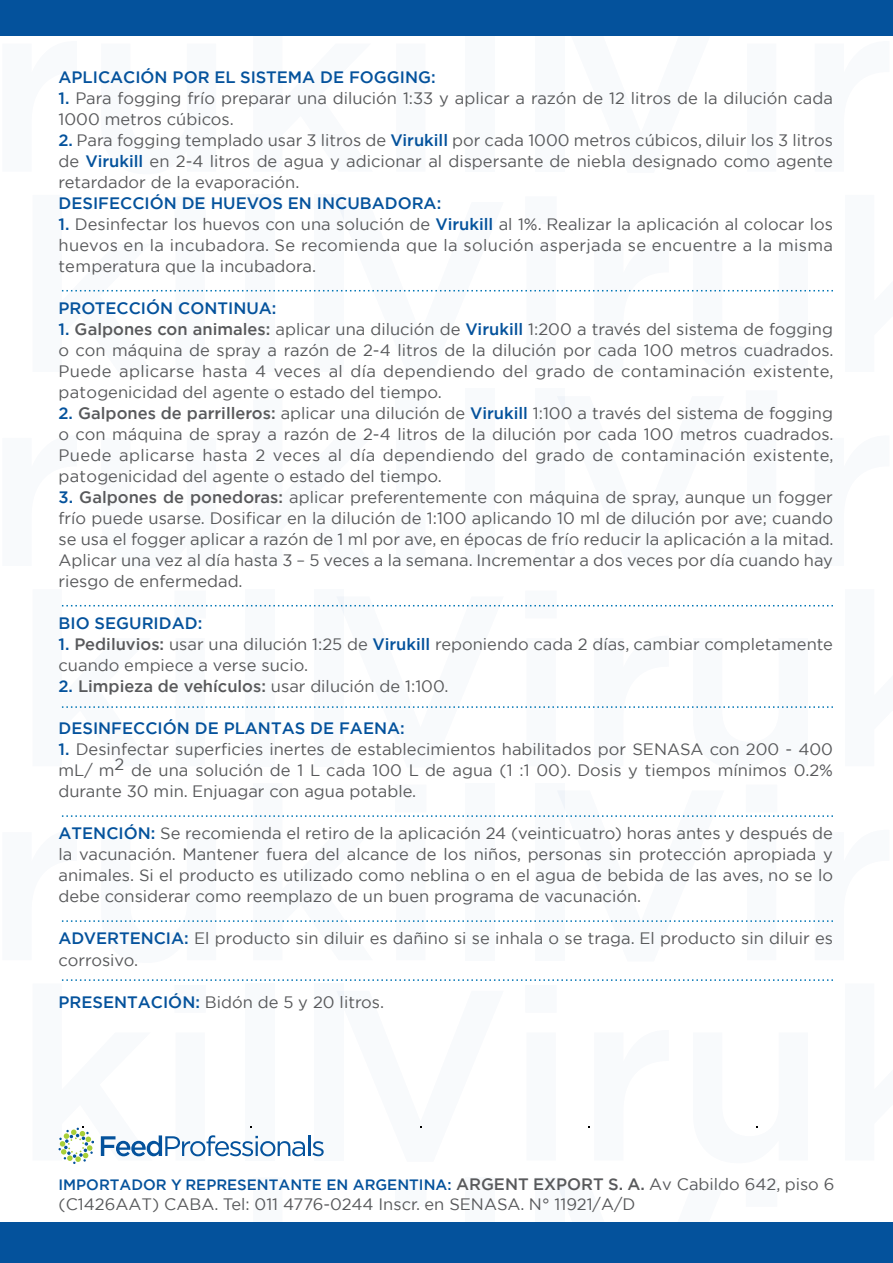
<style>
.page{position:relative;width:893px;height:1263px;background:#fff}
.page>*{position:absolute;margin:0;border:0;box-sizing:border-box;transform-origin:0 0}
.t1{font:16.5px/21px "Gotham";color:#58595b;text-align:justify}
.t2{font:500 16.5px "Gotham";color:#04529c}
.t3{font:500 16.5px "Gotham";color:#58595b}
.t4{font:500 15px "Gotham";color:#04529c}
.s1{font-weight:500;color:#04529c}
.s2{font-weight:500}
.s3{color:#04529c}
.s4{font-weight:400}
.s5{font-size:16.5px;color:#58595b}
.s6{font-weight:400;font-size:16.5px;color:#58595b}
</style>
<div class="page">
<div style="left:465px;top:0;width:30px;height:172px;background:#f8fafc"></div>
<div style="left:535px;top:0;width:29px;height:172px;background:#f8fafc"></div>
<div style="left:465px;top:389px;width:30px;height:177px;background:#f8fafc"></div>
<div style="left:535px;top:389px;width:29px;height:177px;background:#f8fafc"></div>
<div style="left:465px;top:1177px;width:30px;height:69px;background:#f8fafc"></div>
<div style="left:535px;top:1177px;width:29px;height:69px;background:#f8fafc"></div>
<div style="left:0;top:0;width:893px;height:36px;background:#04529c"></div>
<div style="left:0;top:1222px;width:893px;height:41px;background:#04529c"></div>
<svg style="left:61px;top:202px;width:772px;height:90px"></svg>
<svg style="left:61px;top:596px;width:772px;height:112px"></svg>
<svg style="left:61px;top:790px;width:772px;height:132px"></svg>
<svg style="left:58px;top:979px;width:775px;height:185px"></svg>
<p class="t2" style="left:59px;top:67px;width:379px">APLICACIÓN POR EL SISTEMA DE FOGGING:</p>
<p class="t1" style="left:59px;top:88px;width:776px"><span class="s1">1.</span> Para fogging frío preparar una dilución 1:33 y aplicar a razón de 12 litros de la dilución cada<br>1000 metros cúbicos.</p>
<p class="t1" style="left:59px;top:130px;width:776px"><span class="s1">2.</span> Para fogging templado usar 3 litros de <span class="s1">Virukill</span> por cada 1000 metros cúbicos, diluir los 3 litros de <span class="s1">Virukill</span> en 2-4 litros de agua y adicionar al dispersante de niebla designado como agente retardador de la evaporación.</p>
<p class="t2" style="left:59px;top:193px;width:384px">DESIFECCIÓN DE HUEVOS EN INCUBADORA:</p>
<p class="t1" style="left:59px;top:214px;width:776px"><span class="s1">1.</span> Desinfectar los huevos con una solución de <span class="s1">Virukill</span> al 1%. Realizar la aplicación al colocar los huevos en la incubadora. Se recomienda que la solución asperjada se encuentre a la misma temperatura que la incubadora.</p>
<p class="t2" style="left:59px;top:298px;width:220px">PROTECCIÓN CONTINUA:</p>
<p class="t1" style="left:59px;top:319px;width:777px"><span class="s1">1.</span> <span class="s2">Galpones con animales:</span> aplicar una dilución de <span class="s1">Virukill</span> 1:200 a través del sistema de fogging o con máquina de spray a razón de 2-4 litros de la dilución por cada 100 metros cuadrados.<br>Puede aplicarse hasta 4 veces al día dependiendo del grado de contaminación existente, patogenicidad del agente o estado del tiempo.</p>
<p class="t1" style="left:59px;top:403px;width:777px"><span class="s1">2.</span> <span class="s2">Galpones de parrilleros:</span> aplicar una dilución de <span class="s1">Virukill</span> 1:100 a través del sistema de fogging o con máquina de spray a razón de 2-4 litros de la dilución por cada 100 metros cuadrados.<br>Puede aplicarse hasta 2 veces al día dependiendo del grado de contaminación existente, patogenicidad del agente o estado del tiempo.</p>
<p class="t1" style="left:59px;top:487px;width:777px"><span class="s1">3.</span> <span class="s2">Galpones de ponedoras:</span> aplicar preferentemente con máquina de spray, aunque un fogger frío puede usarse. Dosificar en la dilución de 1:100 aplicando 10 ml de dilución por ave; cuando se usa el fogger aplicar a razón de 1 ml por ave, en épocas de frío reducir la aplicación a la mitad.<br>Aplicar una vez al día hasta 3 – 5 veces a la semana. Incrementar a dos veces por día cuando hay riesgo de enfermedad.</p>
<p class="t2" style="left:59px;top:613px;width:145px">BIO SEGURIDAD:</p>
<p class="t1" style="left:59px;top:634px;width:776px"><span class="s1">1.</span> <span class="s2">Pediluvios:</span> usar una dilución 1:25 de <span class="s1">Virukill</span> reponiendo cada 2 días, cambiar completamente cuando empiece a verse sucio.</p>
<p class="t3" style="left:59px;top:676px;width:391px"><span class="s3">2.</span> Limpieza de vehículos: <span class="s4">usar dilución de 1:100.</span></p>
<p class="t2" style="left:59px;top:718px;width:348px">DESINFECCIÓN DE PLANTAS DE FAENA:</p>
<p class="t1" style="left:59px;top:739px;width:776px"><span class="s1">1.</span> Desinfectar superficies inertes de establecimientos habilitados por SENASA con 200 - 400 mL/ m2 de una solución de 1 L cada 100 L de agua (1 :1 00). Dosis y tiempos mínimos 0.2% durante 30 min. Enjuagar con agua potable.</p>
<p class="t1" style="left:59px;top:823px;width:776px"><span class="s1">ATENCIÓN:</span> Se recomienda el retiro de la aplicación 24 (veinticuatro) horas antes y después de la vacunación. Mantener fuera del alcance de los niños, personas sin protección apropiada y animales. Si el producto es utilizado como neblina o en el agua de bebida de las aves, no se lo debe considerar como reemplazo de un buen programa de vacunación.</p>
<p class="t1" style="left:59px;top:928px;width:776px"><span class="s1">ADVERTENCIA:</span> El producto sin diluir es dañino si se inhala o se traga. El producto sin diluir es corrosivo.</p>
<p class="t1" style="left:59px;top:991px;width:327px"><span class="s1">PRESENTACIÓN:</span> Bidón de 5 y 20 litros.</p>
<p class="t4" style="left:58px;top:1175px;width:777px">IMPORTADOR Y REPRESENTANTE EN ARGENTINA: <span class="s5">ARGENT EXPORT S. A.</span> <span class="s6">Av Cabildo 642, piso 6</span></p>
<p class="t1" style="left:59px;top:1193px;width:578px">(C1426AAT) CABA. Tel: 011 4776-0244 Inscr. en SENASA. N° 11921/A/D</p>
</div>
